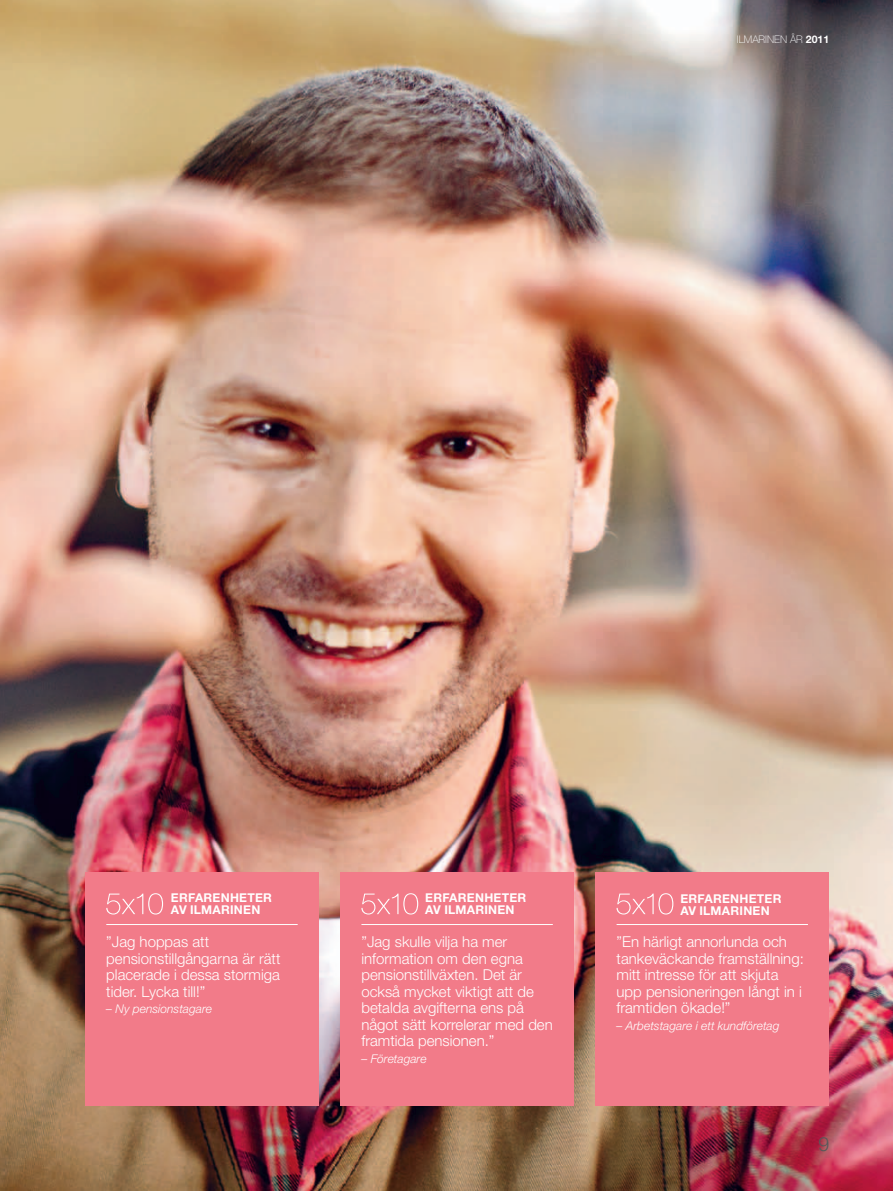
<style>
.page{position:relative;width:893px;height:1191px;background:#fff}
.page>*{position:absolute;margin:0;border:0;box-sizing:border-box;transform-origin:0 0}
.t1{font:300 19.5px "Helvetica Neue LT Std";color:#57585a}
.t2{font:300 15px/16.5px "Helvetica Neue LT Std";color:#fff}
.t3{font:700 12.15px/12.3px "Helvetica Neue LT Std";letter-spacing:.02em;color:#fff}
.t4{font:italic 300 12px "Helvetica Neue LT Std";color:#fff}
.t5{font:100 10.5px "Helvetica Neue LT Std";color:#fff}
.s1{font-weight:700}
</style>
<div class="page">
<img style="left:0;top:0;width:893px;height:1191px">
<div style="left:85px;top:872px;width:234px;height:234px;background:#f27b89"></div>
<svg style="left:106px;top:893px;width:57px;height:21px"></svg>
<hr style="left:106px;top:924px;width:192px;height:1px;background:#fff">
<div style="left:340px;top:872px;width:234px;height:234px;background:#f27b89"></div>
<svg style="left:361px;top:893px;width:57px;height:21px"></svg>
<hr style="left:361px;top:924px;width:192px;height:1px;background:#fff">
<div style="left:595px;top:872px;width:234px;height:234px;background:#f27b89"></div>
<svg style="left:616px;top:893px;width:57px;height:21px"></svg>
<hr style="left:617px;top:924px;width:191px;height:1px;background:#fff">
<p class="t5" style="left:737px;top:33px;width:94px">ILMARINEN ÅR <span class="s1">2011</span></p>
<p class="t3" style="left:171px;top:891px;width:103px">ERFARENHETER<br>AV ILMARINEN</p>
<p class="t2" style="left:106px;top:933px;width:176px">”Jag hoppas att pensionstillgångarna är rätt placerade i dessa stormiga tider. Lycka till!”</p>
<p class="t4" style="left:106px;top:1001px;width:107px">– Ny pensionstagare</p>
<p class="t3" style="left:425px;top:891px;width:103px">ERFARENHETER<br>AV ILMARINEN</p>
<p class="t2" style="left:361px;top:933px;width:193px">”Jag skulle vilja ha mer information om den egna pensionstillväxten. Det är också mycket viktigt att de betalda avgifterna ens på något sätt korrelerar med den framtida pensionen.”</p>
<p class="t4" style="left:361px;top:1051px;width:67px">– Företagare</p>
<p class="t3" style="left:680px;top:892px;width:103px">ERFARENHETER<br>AV ILMARINEN</p>
<p class="t2" style="left:617px;top:933px;width:189px">”En härligt annorlunda och tankeväckande framställning: mitt intresse för att skjuta upp pensioneringen långt in i framtiden ökade!”</p>
<p class="t4" style="left:617px;top:1018px;width:164px">– Arbetstagare i ett kundföretag</p>
<h1 class="t1" style="left:818px;top:1132px;width:12px">9</h1>
</div>
